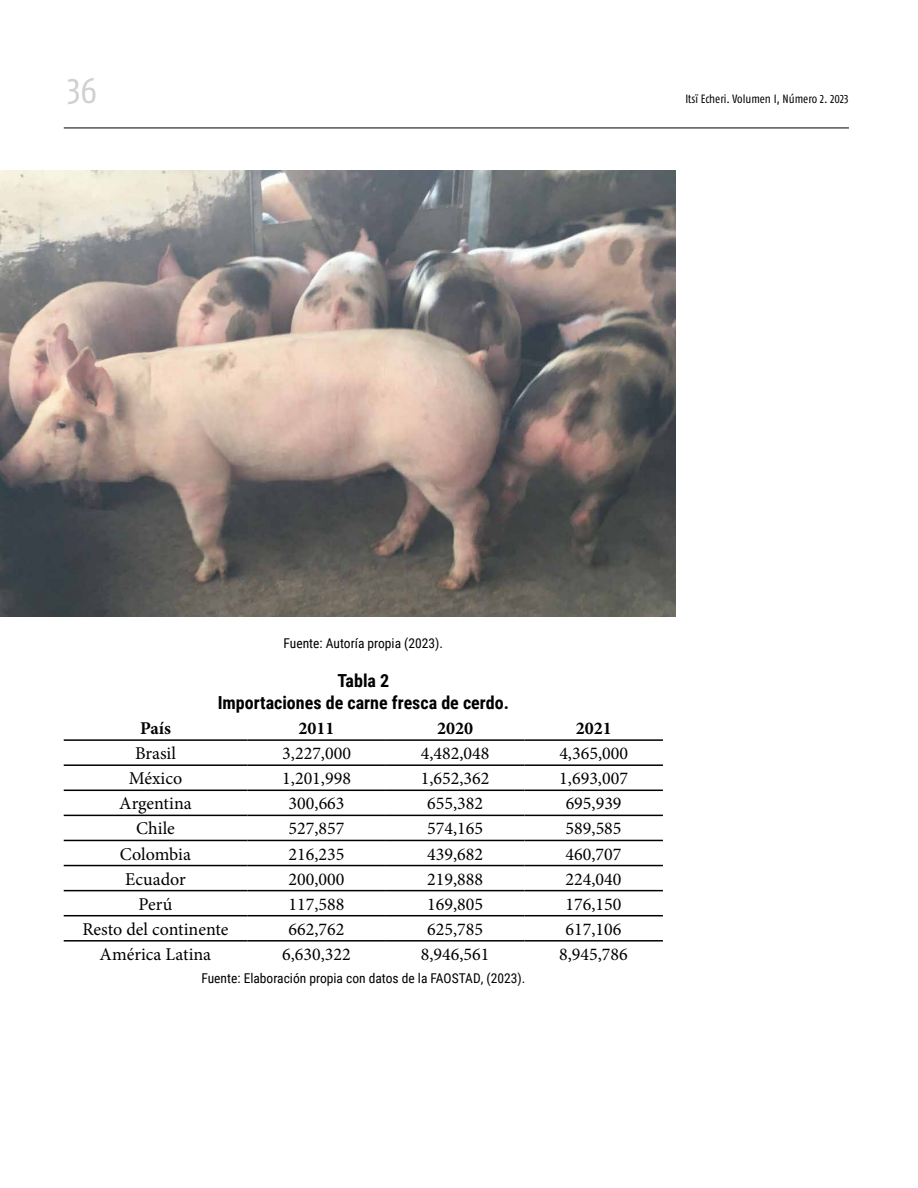
<style>
.page{position:relative;width:918px;height:1188px;background:#fff}
.page>*{position:absolute;margin:0;border:0;box-sizing:border-box;transform-origin:0 0}
.t1{font:36px "Fago Co Lf";color:#d0d0d0}
.t2{font:18px "Minion Pro";color:#000}
.t3{font:700 18px/21.6px "Roboto Condensed";color:#000;text-align:center}
.t4{font:700 18px "Minion Pro";color:#000}
.t5{font:13.5px "Roboto Condensed";color:#000}
.t6{font:12px "Fago Co Lf";color:#000}
</style>
<div class="page">
<hr style="left:64px;top:128px;width:785px;height:1px;background:#000">
<hr style="left:64px;top:739px;width:183px;height:2px;background:#000">
<hr style="left:247px;top:739px;width:139px;height:2px;background:#000">
<hr style="left:386px;top:739px;width:138px;height:2px;background:#000">
<hr style="left:524px;top:739px;width:139px;height:2px;background:#000">
<hr style="left:64px;top:764px;width:183px;height:2px;background:#000">
<hr style="left:247px;top:764px;width:139px;height:2px;background:#000">
<hr style="left:386px;top:764px;width:138px;height:2px;background:#000">
<hr style="left:524px;top:764px;width:139px;height:2px;background:#000">
<hr style="left:64px;top:790px;width:183px;height:1px;background:#000">
<hr style="left:247px;top:790px;width:139px;height:1px;background:#000">
<hr style="left:386px;top:790px;width:138px;height:1px;background:#000">
<hr style="left:524px;top:790px;width:139px;height:1px;background:#000">
<hr style="left:64px;top:815px;width:183px;height:1px;background:#000">
<hr style="left:247px;top:815px;width:139px;height:1px;background:#000">
<hr style="left:386px;top:815px;width:138px;height:1px;background:#000">
<hr style="left:524px;top:815px;width:139px;height:1px;background:#000">
<hr style="left:64px;top:840px;width:183px;height:1px;background:#000">
<hr style="left:247px;top:840px;width:139px;height:1px;background:#000">
<hr style="left:386px;top:840px;width:138px;height:1px;background:#000">
<hr style="left:524px;top:840px;width:139px;height:1px;background:#000">
<hr style="left:64px;top:865px;width:183px;height:1px;background:#000">
<hr style="left:247px;top:865px;width:139px;height:1px;background:#000">
<hr style="left:386px;top:865px;width:138px;height:1px;background:#000">
<hr style="left:524px;top:865px;width:139px;height:1px;background:#000">
<hr style="left:64px;top:890px;width:183px;height:1px;background:#000">
<hr style="left:247px;top:890px;width:139px;height:1px;background:#000">
<hr style="left:386px;top:890px;width:138px;height:1px;background:#000">
<hr style="left:524px;top:890px;width:139px;height:1px;background:#000">
<hr style="left:64px;top:915px;width:183px;height:1px;background:#000">
<hr style="left:247px;top:915px;width:139px;height:1px;background:#000">
<hr style="left:386px;top:915px;width:138px;height:1px;background:#000">
<hr style="left:524px;top:915px;width:139px;height:1px;background:#000">
<hr style="left:64px;top:940px;width:183px;height:2px;background:#000">
<hr style="left:247px;top:940px;width:139px;height:2px;background:#000">
<hr style="left:386px;top:940px;width:138px;height:2px;background:#000">
<hr style="left:524px;top:940px;width:139px;height:2px;background:#000">
<img style="left:0;top:170px;width:676px;height:447px">
<h1 class="t1" style="left:67px;top:70px;width:31px">36</h1>
<p class="t6" style="left:685px;top:92px;width:165px">Itsï Echeri. Volumen I, Número 2. 2023</p>
<p class="t5" style="left:284px;top:634px;width:161px">Fuente: Autoría propia (2023).</p>
<p class="t3" style="left:218px;top:670px;width:293px">Tabla 2<br>Importaciones de carne fresca de cerdo.</p>
<p class="t4" style="left:140px;top:716px;width:32px">País</p>
<p class="t4" style="left:299px;top:716px;width:37px">2011</p>
<p class="t4" style="left:437px;top:716px;width:37px">2020</p>
<p class="t4" style="left:576px;top:716px;width:37px">2021</p>
<p class="t2" style="left:135px;top:741px;width:43px">Brasil</p>
<p class="t2" style="left:282px;top:741px;width:70px">3,227,000</p>
<p class="t2" style="left:421px;top:741px;width:70px">4,482,048</p>
<p class="t2" style="left:559px;top:741px;width:70px">4,365,000</p>
<p class="t2" style="left:129px;top:767px;width:55px">México</p>
<p class="t2" style="left:282px;top:767px;width:70px">1,201,998</p>
<p class="t2" style="left:421px;top:767px;width:70px">1,652,362</p>
<p class="t2" style="left:559px;top:767px;width:70px">1,693,007</p>
<p class="t2" style="left:119px;top:792px;width:74px">Argentina</p>
<p class="t2" style="left:289px;top:792px;width:57px">300,663</p>
<p class="t2" style="left:427px;top:792px;width:57px">655,382</p>
<p class="t2" style="left:566px;top:792px;width:57px">695,939</p>
<p class="t2" style="left:136px;top:817px;width:40px">Chile</p>
<p class="t2" style="left:289px;top:817px;width:57px">527,857</p>
<p class="t2" style="left:427px;top:817px;width:57px">574,165</p>
<p class="t2" style="left:566px;top:817px;width:57px">589,585</p>
<p class="t2" style="left:120px;top:842px;width:73px">Colombia</p>
<p class="t2" style="left:289px;top:842px;width:57px">216,235</p>
<p class="t2" style="left:427px;top:842px;width:57px">439,682</p>
<p class="t2" style="left:566px;top:842px;width:57px">460,707</p>
<p class="t2" style="left:125px;top:867px;width:62px">Ecuador</p>
<p class="t2" style="left:289px;top:867px;width:57px">200,000</p>
<p class="t2" style="left:427px;top:867px;width:57px">219,888</p>
<p class="t2" style="left:566px;top:867px;width:57px">224,040</p>
<p class="t2" style="left:139px;top:892px;width:35px">Perú</p>
<p class="t2" style="left:289px;top:892px;width:57px">117,588</p>
<p class="t2" style="left:427px;top:892px;width:57px">169,805</p>
<p class="t2" style="left:566px;top:892px;width:57px">176,150</p>
<p class="t2" style="left:82px;top:917px;width:148px">Resto del continente</p>
<p class="t2" style="left:289px;top:917px;width:57px">662,762</p>
<p class="t2" style="left:427px;top:917px;width:57px">625,785</p>
<p class="t2" style="left:566px;top:917px;width:57px">617,106</p>
<p class="t2" style="left:100px;top:942px;width:113px">América Latina</p>
<p class="t2" style="left:282px;top:942px;width:70px">6,630,322</p>
<p class="t2" style="left:421px;top:942px;width:70px">8,946,561</p>
<p class="t2" style="left:559px;top:942px;width:70px">8,945,786</p>
<p class="t5" style="left:201px;top:969px;width:325px">Fuente: Elaboración propia con datos de la FAOSTAD, (2023).</p>
</div>
